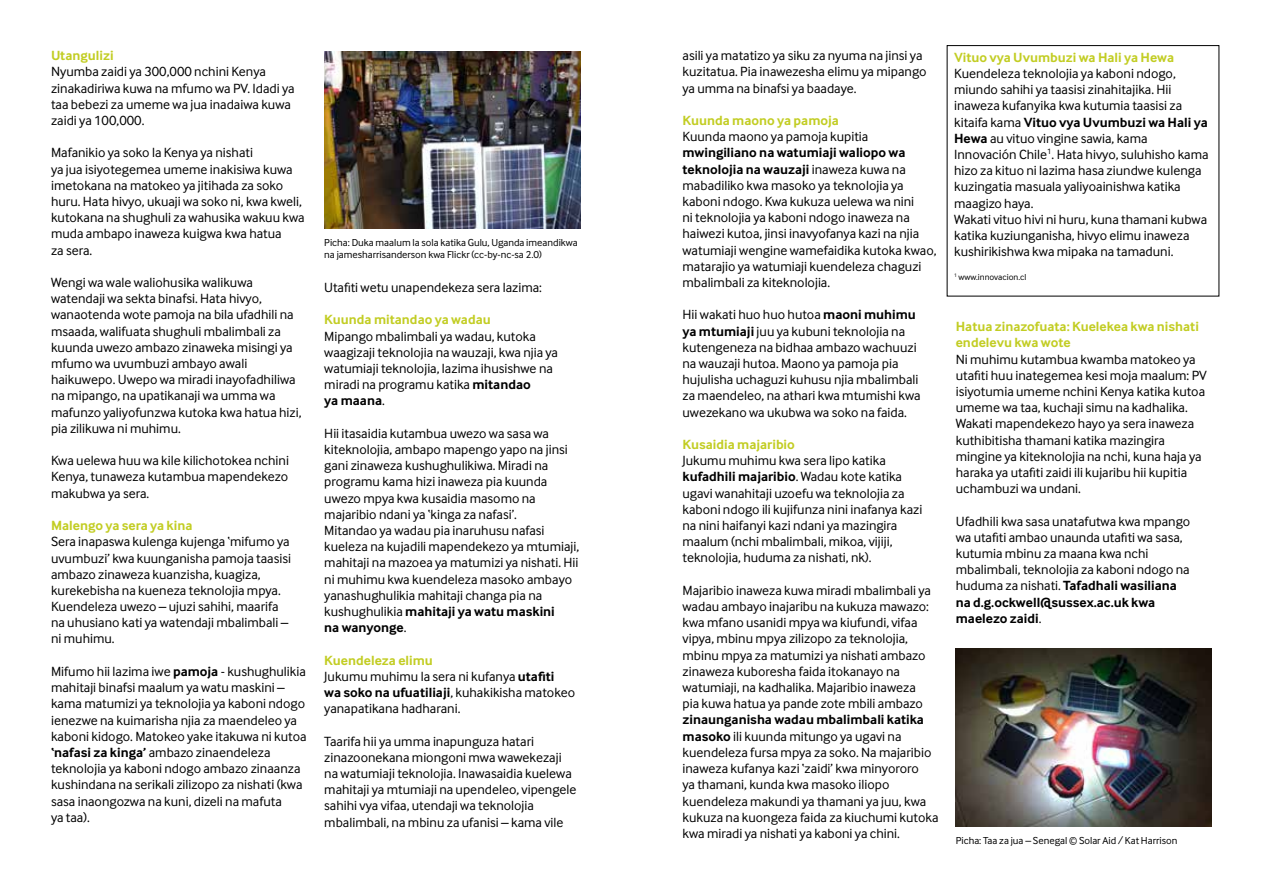
<style>
.page{position:relative;width:1263px;height:893px;background:#fff}
.page>*{position:absolute;margin:0;border:0;box-sizing:border-box;transform-origin:0 0}
.t1{font:13.8px/16.2px "Inter Face";color:#000}
.t2{font:700 13.8px/16.2px "Inter Face";color:#c2cd23}
.t3{font:10.5px/12px "Inter Face";color:#000}
.t4{font:9px "Inter Face";color:#000}
.s1{font-weight:700}
.s2{font-weight:700;color:#c2cd23}
</style>
<div class="page">
<img style="left:324px;top:51px;width:256px;height:177px">
<img style="left:956px;top:648px;width:256px;height:178px">
<p class="t2" style="left:51px;top:47px;width:64px">Utangulizi</p>
<p class="t1" style="left:51px;top:64px;width:245px">Nyumba zaidi ya 300,000 nchini Kenya zinakadiriwa kuwa na mfumo wa PV. Idadi ya taa bebezi za umeme wa jua inadaiwa kuwa zaidi ya 100,000.</p>
<p class="t1" style="left:51px;top:145px;width:255px">Mafanikio ya soko la Kenya ya nishati<br>ya jua isiyotegemea umeme inakisiwa kuwa imetokana na matokeo ya jitihada za soko huru. Hata hivyo, ukuaji wa soko ni, kwa kweli, kutokana na shughuli za wahusika wakuu kwa muda ambapo inaweza kuigwa kwa hatua<br>za sera.</p>
<p class="t1" style="left:51px;top:274px;width:252px">Wengi wa wale waliohusika walikuwa watendaji wa sekta binafsi. Hata hivyo, wanaotenda wote pamoja na bila ufadhili na msaada, walifuata shughuli mbalimbali za kuunda uwezo ambazo zinaweka misingi ya mfumo wa uvumbuzi ambayo awali haikuwepo. Uwepo wa miradi inayofadhiliwa na mipango, na upatikanaji wa umma wa mafunzo yaliyofunzwa kutoka kwa hatua hizi, pia zilikuwa ni muhimu.</p>
<p class="t1" style="left:51px;top:452px;width:240px;text-align:justify">Kwa uelewa huu wa kile kilichotokea nchini Kenya, tunaweza kutambua mapendekezo makubwa ya sera.</p>
<p class="t2" style="left:51px;top:517px;width:143px">Malengo ya sera ya kina</p>
<p class="t1" style="left:51px;top:533px;width:241px">Sera inapaswa kulenga kujenga ‘mifumo ya uvumbuzi’ kwa kuunganisha pamoja taasisi ambazo zinaweza kuanzisha, kuagiza, kurekebisha na kueneza teknolojia mpya.<br>Kuendeleza uwezo – ujuzi sahihi, maarifa na uhusiano kati ya watendaji mbalimbali – ni muhimu.</p>
<p class="t1" style="left:51px;top:663px;width:257px">Mifumo hii lazima iwe <span class="s1">pamoja</span> - kushughulikia mahitaji binafsi maalum ya watu maskini – kama matumizi ya teknolojia ya kaboni ndogo ienezwe na kuimarisha njia za maendeleo ya kaboni kidogo. Matokeo yake itakuwa ni kutoa <span class="s1">‘nafasi za kinga’</span> ambazo zinaendeleza teknolojia ya kaboni ndogo ambazo zinaanza kushindana na serikali zilizopo za nishati (kwa sasa inaongozwa na kuni, dizeli na mafuta<br>ya taa).</p>
<p class="t3" style="left:324px;top:236px;width:255px">Picha: Duka maalum la sola katika Gulu, Uganda imeandikwa na jamesharrisanderson kwa Flickr (cc-by-nc-sa 2.0)</p>
<p class="t1" style="left:324px;top:279px;width:219px">Utafiti wetu unapendekeza sera lazima:</p>
<p class="t2" style="left:324px;top:312px;width:168px">Kuunda mitandao ya wadau</p>
<p class="t1" style="left:324px;top:328px;width:235px">Mipango mbalimbali ya wadau, kutoka waagizaji teknolojia na wauzaji, kwa njia ya watumiaji teknolojia, lazima ihusishwe na miradi na programu katika <span class="s1">mitandao<br>ya maana</span>.</p>
<p class="t1" style="left:324px;top:425px;width:257px">Hii itasaidia kutambua uwezo wa sasa wa kiteknolojia, ambapo mapengo yapo na jinsi gani zinaweza kushughulikiwa. Miradi na programu kama hizi inaweza pia kuunda uwezo mpya kwa kusaidia masomo na majaribio ndani ya ‘kinga za nafasi’.<br>Mitandao ya wadau pia inaruhusu nafasi kueleza na kujadili mapendekezo ya mtumiaji, mahitaji na mazoea ya matumizi ya nishati. Hii ni muhimu kwa kuendeleza masoko ambayo yanashughulikia mahitaji changa pia na kushughulikia <span class="s1">mahitaji ya watu maskini<br>na wanyonge</span>.</p>
<p class="t1" style="left:324px;top:652px;width:252px"><span class="s2">Kuendeleza elimu<br></span>Jukumu muhimu la sera ni kufanya <span class="s1">utafiti<br>wa soko na ufuatiliaji</span>, kuhakikisha matokeo yanapatikana hadharani.</p>
<p class="t1" style="left:324px;top:733px;width:254px">Taarifa hii ya umma inapunguza hatari zinazoonekana miongoni mwa wawekezaji na watumiaji teknolojia. Inawasaidia kuelewa mahitaji ya mtumiaji na upendeleo, vipengele sahihi vya vifaa, utendaji wa teknolojia mbalimbali, na mbinu za ufanisi – kama vile</p>
<p class="t1" style="left:682px;top:47px;width:246px">asili ya matatizo ya siku za nyuma na jinsi ya kuzitatua. Pia inawezesha elimu ya mipango ya umma na binafsi ya baadaye.</p>
<p class="t2" style="left:682px;top:112px;width:158px">Kuunda maono ya pamoja</p>
<p class="t1" style="left:682px;top:128px;width:187px">Kuunda maono ya pamoja kupitia</p>
<p class="t1" style="left:682px;top:145px;width:256px"><span class="s1">mwingiliano na watumiaji waliopo wa teknolojia na wauzaji</span> inaweza kuwa na mabadiliko kwa masoko ya teknolojia ya kaboni ndogo. Kwa kukuza uelewa wa nini<br>ni teknolojia ya kaboni ndogo inaweza na haiwezi kutoa, jinsi inavyofanya kazi na njia watumiaji wengine wamefaidika kutoka kwao, matarajio ya watumiaji kuendeleza chaguzi mbalimbali za kiteknolojia.</p>
<p class="t1" style="left:682px;top:307px;width:240px">Hii wakati huo huo hutoa <span class="s1">maoni muhimu ya mtumiaji</span> juu ya kubuni teknolojia na kutengeneza na bidhaa ambazo wachuuzi na wauzaji hutoa. Maono ya pamoja pia hujulisha uchaguzi kuhusu njia mbalimbali za maendeleo, na athari kwa mtumishi kwa uwezekano wa ukubwa wa soko na faida.</p>
<p class="t2" style="left:682px;top:436px;width:114px">Kusaidia majaribio</p>
<p class="t1" style="left:682px;top:452px;width:241px">Jukumu muhimu kwa sera lipo katika <span class="s1">kufadhili majaribio</span>. Wadau kote katika ugavi wanahitaji uzoefu wa teknolojia za kaboni ndogo ili kujifunza nini inafanya kazi na nini haifanyi kazi ndani ya mazingira maalum (nchi mbalimbali, mikoa, vijiji, teknolojia, huduma za nishati, nk).</p>
<p class="t1" style="left:682px;top:582px;width:250px">Majaribio inaweza kuwa miradi mbalimbali ya wadau ambayo inajaribu na kukuza mawazo: kwa mfano usanidi mpya wa kiufundi, vifaa vipya, mbinu mpya zilizopo za teknolojia, mbinu mpya za matumizi ya nishati ambazo zinaweza kuboresha faida itokanayo na watumiaji, na kadhalika. Majaribio inaweza pia kuwa hatua ya pande zote mbili ambazo</p>
<p class="t1" style="left:682px;top:712px;width:258px"><span class="s1">zinaunganisha wadau mbalimbali katika masoko</span> ili kuunda mitungo ya ugavi na kuendeleza fursa mpya za soko. Na majaribio inaweza kufanya kazi ‘zaidi’ kwa minyororo<br>ya thamani, kunda kwa masoko iliopo kuendeleza makundi ya thamani ya juu, kwa kukuza na kuongeza faida za kiuchumi kutoka kwa miradi ya nishati ya kaboni ya chini.</p>
<p class="t2" style="left:954px;top:49px;width:221px">Vituo vya Uvumbuzi wa Hali ya Hewa</p>
<p class="t1" style="left:954px;top:65px;width:256px">Kuendeleza teknolojia ya kaboni ndogo, miundo sahihi ya taasisi zinahitajika. Hii inaweza kufanyika kwa kutumia taasisi za kitaifa kama <span class="s1">Vituo vya Uvumbuzi wa Hali ya Hewa</span> au vituo vingine sawia, kama Innovación Chile<sup>1</sup>. Hata hivyo, suluhisho kama hizo za kituo ni lazima hasa ziundwe kulenga kuzingatia masuala yaliyoainishwa katika maagizo haya.<br>Wakati vituo hivi ni huru, kuna thamani kubwa katika kuziunganisha, hivyo elimu inaweza kushirikishwa kwa mipaka na tamaduni.</p>
<p class="t4" style="left:954px;top:272px;width:74px"><sup>1</sup> www.innovacion.cl</p>
<p class="t2" style="left:956px;top:318px;width:245px">Hatua zinazofuata: Kuelekea kwa nishati endelevu kwa wote</p>
<p class="t1" style="left:956px;top:351px;width:253px">Ni muhimu kutambua kwamba matokeo ya utafiti huu inategemea kesi moja maalum: PV isiyotumia umeme nchini Kenya katika kutoa umeme wa taa, kuchaji simu na kadhalika.<br>Wakati mapendekezo hayo ya sera inaweza kuthibitisha thamani katika mazingira mingine ya kiteknolojia na nchi, kuna haja ya haraka ya utafiti zaidi ili kujaribu hii kupitia uchambuzi wa undani.</p>
<p class="t1" style="left:956px;top:513px;width:236px">Ufadhili kwa sasa unatafutwa kwa mpango wa utafiti ambao unaunda utafiti wa sasa, kutumia mbinu za maana kwa nchi mbalimbali, teknolojia za kaboni ndogo na huduma za nishati. <span class="s1">Tafadhali wasiliana na d.g.ockwell@sussex.ac.uk kwa maelezo zaidi</span>.</p>
<p class="t3" style="left:956px;top:834px;width:223px">Picha: Taa za jua – Senegal © Solar Aid / Kat Harrison</p>
</div>
